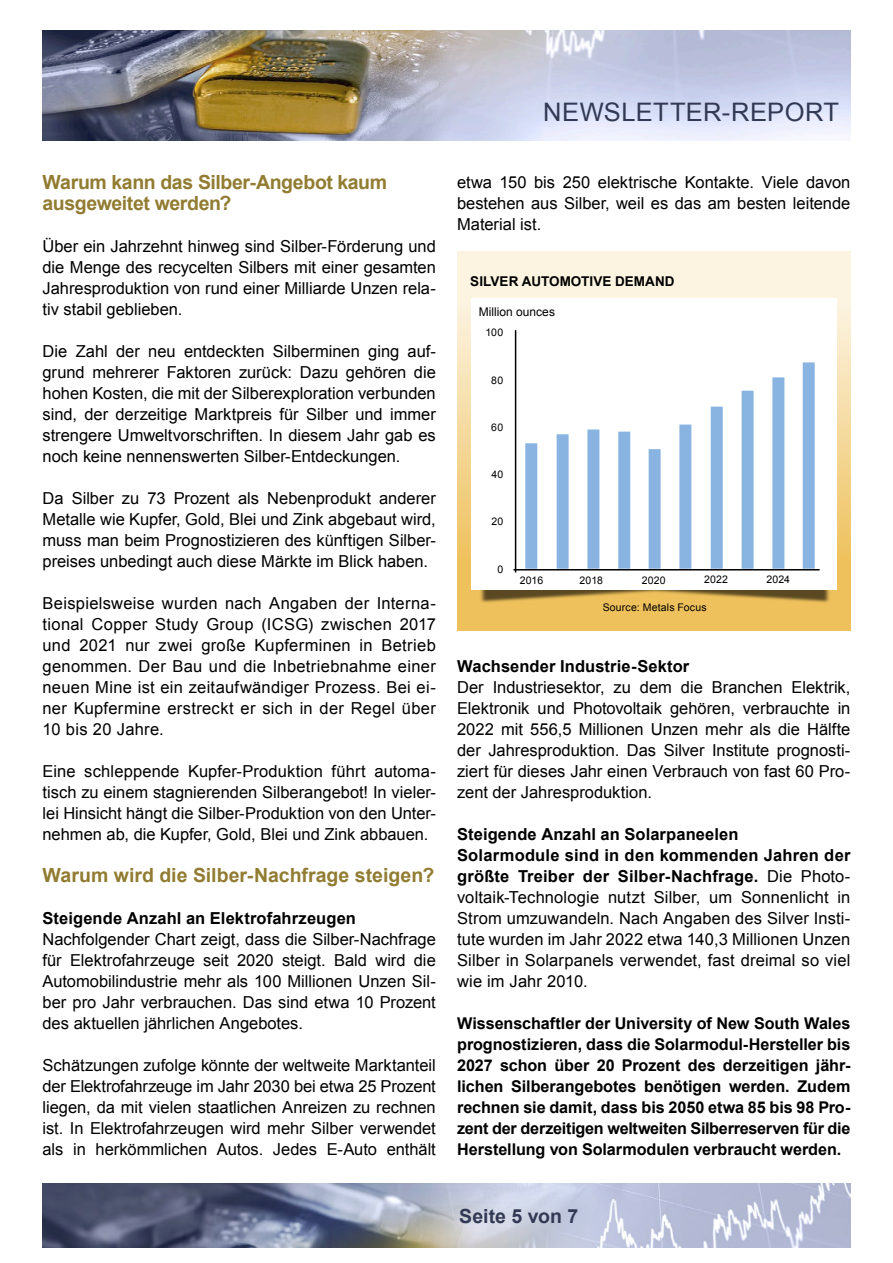
<style>
.page{position:relative;width:893px;height:1263px;background:#fff}
.page>*{position:absolute;margin:0;border:0;box-sizing:border-box;transform-origin:0 0}
.t1{font:25.5px "Arial";letter-spacing:.015em;color:#323955}
.t2{font:700 19.5px "Arial";letter-spacing:-.015em;color:#917c31}
.t3{font:700 19.5px "Arial";color:#323955}
.t4{font:16.5px/21px "Arial";color:#000;text-align:justify}
.t5{font:700 16.5px "Arial";letter-spacing:.005em;color:#000}
.t6{font:700 16.2px/21px "Arial";letter-spacing:-.005em;color:#000;text-align:justify}
.t7{font:700 13.5px "Arial";letter-spacing:.005em;color:#000}
.t8{font:12px "Arial";color:#000}
.t9{font:10.5px "Arial";letter-spacing:.02em;color:#000}
.s1{font-weight:700}
</style>
<div class="page">
<img style="left:43px;top:31px;width:807px;height:109px">
<img style="left:43px;top:1183px;width:807px;height:64px">
<svg style="left:457px;top:251px;width:393px;height:379px;background:#f7e1b2"></svg>
<img style="left:466px;top:388px;width:376px;height:220px">
<div style="left:471px;top:298px;width:366px;height:292px;background:#fff"></div>
<hr style="left:515px;top:330px;width:1px;height:243px;background:#000">
<hr style="left:513px;top:569px;width:307px;height:1px;background:#000">
<div style="left:525px;top:443px;width:12px;height:126px;background:#89b4e1"></div>
<div style="left:557px;top:434px;width:12px;height:135px;background:#89b4e1"></div>
<div style="left:587px;top:429px;width:12px;height:140px;background:#89b4e1"></div>
<div style="left:618px;top:432px;width:12px;height:137px;background:#89b4e1"></div>
<div style="left:649px;top:449px;width:12px;height:120px;background:#89b4e1"></div>
<div style="left:679px;top:424px;width:12px;height:145px;background:#89b4e1"></div>
<div style="left:711px;top:407px;width:12px;height:162px;background:#89b4e1"></div>
<div style="left:742px;top:391px;width:12px;height:178px;background:#89b4e1"></div>
<div style="left:772px;top:377px;width:12px;height:192px;background:#89b4e1"></div>
<div style="left:803px;top:362px;width:12px;height:207px;background:#89b4e1"></div>
<p class="t1" style="left:543px;top:95px;width:297px">NEWSLETTER-REPORT</p>
<p class="t2" style="left:43px;top:169px;width:346px">Warum kann das Silber-Angebot kaum</p>
<p class="t2" style="left:43px;top:190px;width:191px">ausgeweitet werden?</p>
<p class="t4" style="left:43px;top:236px;width:395px">Über ein Jahrzehnt hinweg sind Silber-Förderung und die Menge des recycelten Silbers mit einer gesamten Jahresproduktion von rund einer Milliarde Unzen rela&shy;tiv stabil geblieben.</p>
<p class="t4" style="left:43px;top:341px;width:395px">Die Zahl der neu entdeckten Silberminen ging auf&shy;grund mehrerer Faktoren zurück: Dazu gehören die hohen Kosten, die mit der Silberexploration verbunden sind, der derzeitige Marktpreis für Silber und immer strengere Umweltvorschriften. In diesem Jahr gab es noch keine nennenswerten Silber-Entdeckungen.</p>
<p class="t4" style="left:43px;top:488px;width:395px">Da Silber zu 73 Prozent als Nebenprodukt anderer Metalle wie Kupfer, Gold, Blei und Zink abgebaut wird, muss man beim Prognostizieren des künftigen Silber&shy;preises unbedingt auch diese Märkte im Blick haben.</p>
<p class="t4" style="left:43px;top:593px;width:395px">Beispielsweise wurden nach Angaben der Interna&shy;tional Copper Study Group (ICSG) zwischen 2017 und 2021 nur zwei große Kupferminen in Betrieb genommen. Der Bau und die Inbetriebnahme einer neuen Mine ist ein zeitaufwändiger Prozess. Bei ei&shy;ner Kupfermine erstreckt er sich in der Regel über 10 bis 20 Jahre.</p>
<p class="t4" style="left:43px;top:761px;width:395px">Eine schleppende Kupfer-Produktion führt automa&shy;tisch zu einem stagnierenden Silberangebot! In vieler&shy;lei Hinsicht hängt die Silber-Produktion von den Unter&shy;nehmen ab, die Kupfer, Gold, Blei und Zink abbauen.</p>
<p class="t2" style="left:43px;top:862px;width:393px">Warum wird die Silber-Nachfrage steigen?</p>
<p class="t5" style="left:43px;top:907px;width:315px">Steigende Anzahl an Elektrofahrzeugen</p>
<p class="t4" style="left:43px;top:929px;width:395px">Nachfolgender Chart zeigt, dass die Silber-Nachfrage für Elektrofahrzeuge seit 2020 steigt. Bald wird die Automobilindustrie mehr als 100 Millionen Unzen Sil&shy;ber pro Jahr verbrauchen. Das sind etwa 10 Prozent des aktuellen jährlichen Angebotes.</p>
<p class="t4" style="left:43px;top:1055px;width:395px">Schätzungen zufolge könnte der weltweite Marktanteil der Elektrofahrzeuge im Jahr 2030 bei etwa 25 Prozent liegen, da mit vielen staatlichen Anreizen zu rechnen ist. In Elektrofahrzeugen wird mehr Silber verwendet als in herkömmlichen Autos. Jedes E-Auto enthält</p>
<p class="t4" style="left:457px;top:172px;width:395px">etwa 150 bis 250 elektrische Kontakte. Viele davon bestehen aus Silber, weil es das am besten leitende Material ist.</p>
<p class="t7" style="left:470px;top:273px;width:206px">SILVER AUTOMOTIVE DEMAND</p>
<p class="t8" style="left:479px;top:303px;width:78px">Million ounces</p>
<p class="t9" style="left:485px;top:326px;width:19px">100</p>
<p class="t9" style="left:491px;top:373px;width:14px">80</p>
<p class="t9" style="left:491px;top:420px;width:14px">60</p>
<p class="t9" style="left:491px;top:467px;width:13px">40</p>
<p class="t9" style="left:491px;top:515px;width:13px">20</p>
<p class="t9" style="left:497px;top:562px;width:7px">0</p>
<p class="t9" style="left:520px;top:573px;width:25px">2016</p>
<p class="t9" style="left:580px;top:573px;width:25px">2018</p>
<p class="t9" style="left:642px;top:573px;width:25px">2020</p>
<p class="t9" style="left:704px;top:573px;width:26px">2022</p>
<p class="t9" style="left:766px;top:573px;width:25px">2024</p>
<p class="t9" style="left:603px;top:600px;width:105px">Source: Metals Focus</p>
<p class="t5" style="left:457px;top:655px;width:234px">Wachsender Industrie-Sektor</p>
<p class="t4" style="left:457px;top:676px;width:395px">Der Industriesektor, zu dem die Branchen Elektrik, Elektronik und Photovoltaik gehören, verbrauchte in 2022 mit 556,5 Millionen Unzen mehr als die Hälfte der Jahresproduktion. Das Silver Institute prognosti&shy;ziert für dieses Jahr einen Verbrauch von fast 60 Pro&shy;zent der Jahresproduktion.</p>
<p class="t5" style="left:457px;top:823px;width:283px">Steigende Anzahl an Solarpaneelen</p>
<p class="t4" style="left:457px;top:844px;width:395px"><span class="s1">Solarmodule sind in den kommenden Jahren der größte Treiber der Silber-Nachfrage.</span> Die Photo&shy;voltaik-Technologie nutzt Silber, um Sonnenlicht in Strom umzuwandeln. Nach Angaben des Silver Insti&shy;tute wurden im Jahr 2022 etwa 140,3 Millionen Unzen Silber in Solarpanels verwendet, fast dreimal so viel wie im Jahr 2010.</p>
<p class="t6" style="left:457px;top:1013px;width:395px">Wissenschaftler der University of New South Wales prognostizieren, dass die Solarmodul-Hersteller bis 2027 schon über 20 Prozent des derzeitigen jähr&shy;lichen Silberangebotes benötigen werden. Zudem rechnen sie damit, dass bis 2050 etwa 85 bis 98 Pro&shy;zent der derzeitigen weltweiten Silberreserven für die Herstellung von Solarmodulen verbraucht werden.</p>
<p class="t3" style="left:459px;top:1203px;width:120px">Seite 5 von 7</p>
</div>
